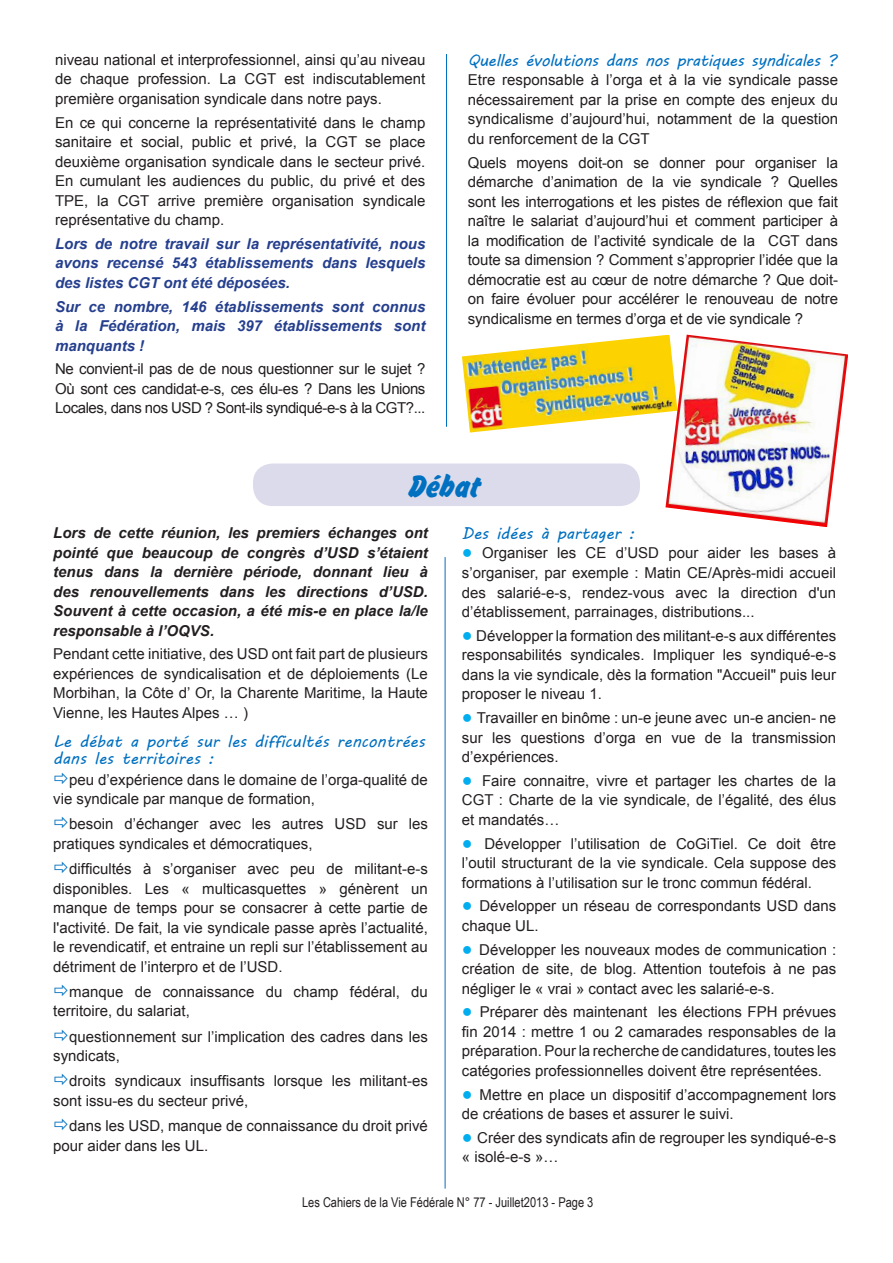
<style>
.page{position:relative;width:893px;height:1263px;background:#fff}
.page>*{position:absolute;margin:0;border:0;box-sizing:border-box;transform-origin:0 0}
.titre_gros{font:33px "Brush Hand New";color:#0070c0}
.soustitre{font:16.5px/16.5px "MV Boli";color:#0070c0}
.soustitre-2{font:16.5px "MV Boli";letter-spacing:-.02em;color:#0070c0}
.txt_interventions{font:15px/19.5px "Arial";color:#231f20;text-align:justify}
.txt_interventions-2{font:italic 700 15px/19.5px "Arial";color:#231f20;text-align:justify}
.txt_interventions-3{font:italic 700 15px/19.5px "Arial";color:#253f8e;text-align:justify}
.t1{font:13.5px "Arial Narrow";color:#231f20}
.s1{font-family:"Trebuchet MS";font-size:18px;color:#00aeef}
</style>
<div class="page">
<hr style="left:446px;top:54px;width:1px;height:373px;background:#0070c0">
<hr style="left:445px;top:557px;width:1px;height:631px;background:#0070c0">
<div style="left:253px;top:463px;width:387px;height:43px;background:#dbdbeb;border-radius:20px"></div>
<img style="left:462px;top:335px;width:203px;height:97px">
<img style="left:665px;top:335px;width:183px;height:192px">
<p class="txt_interventions" style="left:55px;top:50px;width:372px">niveau national et interprofessionnel, ainsi qu’au niveau de chaque profession. La CGT est indiscutablement première organisation syndicale dans notre pays.</p>
<p class="txt_interventions" style="left:55px;top:113px;width:372px">En ce qui concerne la représentativité dans le champ sanitaire et social, public et privé, la CGT se place deuxième organisation syndicale dans le secteur privé.<br>En cumulant les audiences du public, du privé et des TPE, la CGT arrive première organisation syndicale représentative du champ.</p>
<p class="txt_interventions-3" style="left:55px;top:234px;width:372px">Lors de notre travail sur la représentativité, nous avons recensé 543 établissements dans lesquels des listes CGT ont été déposées.</p>
<p class="txt_interventions-3" style="left:55px;top:297px;width:372px">Sur ce nombre, 146 établissements sont connus à la Fédération, mais 397 établissements sont manquants !</p>
<p class="txt_interventions" style="left:55px;top:359px;width:372px">Ne convient-il pas de de nous questionner sur le sujet ?<br>Où sont ces candidat-e-s, ces élu-es ? Dans les Unions Locales, dans nos USD ? Sont-ils syndiqué-e-s à la CGT?...</p>
<p class="soustitre-2" style="left:468px;top:49px;width:370px">Quelles évolutions dans nos pratiques syndicales ?</p>
<p class="txt_interventions" style="left:468px;top:70px;width:372px">Etre responsable à l’orga et à la vie syndicale passe nécessairement par la prise en compte des enjeux du syndicalisme d’aujourd’hui, notamment de la question du renforcement de la CGT</p>
<p class="txt_interventions" style="left:468px;top:152px;width:372px">Quels moyens doit-on se donner pour organiser la démarche d’animation de la vie syndicale ? Quelles sont les interrogations et les pistes de réflexion que fait naître le salariat d’aujourd’hui et comment participer à la modification de l’activité syndicale de la CGT dans toute sa dimension ? Comment s’approprier l’idée que la démocratie est au cœur de notre démarche ? Que doit&shy;on faire évoluer pour accélérer le renouveau de notre syndicalisme en termes d’orga et de vie syndicale ?</p>
<p class="titre_gros" style="left:409px;top:466px;width:73px">Débat</p>
<p class="txt_interventions-2" style="left:53px;top:523px;width:376px">Lors de cette réunion, les premiers échanges ont pointé que beaucoup de congrès d’USD s’étaient tenus dans la dernière période, donnant lieu à des renouvellements dans les directions d’USD.<br>Souvent à cette occasion, a été mis-e en place la/le responsable à l’OQVS.</p>
<p class="txt_interventions" style="left:53px;top:644px;width:376px">Pendant cette initiative, des USD ont fait part de plusieurs expériences de syndicalisation et de déploiements (Le Morbihan, la Côte d’ Or, la Charente Maritime, la Haute Vienne, les Hautes Alpes … )</p>
<p class="soustitre" style="left:53px;top:733px;width:373px">Le débat a porté sur les difficultés rencontrées dans les territoires :</p>
<p class="txt_interventions" style="left:53px;top:769px;width:376px;text-indent:16px">peu d’expérience dans le domaine de l’orga-qualité de vie syndicale par manque de formation,</p>
<p class="txt_interventions" style="left:53px;top:814px;width:376px;text-indent:16px">besoin d’échanger avec les autres USD sur les pratiques syndicales et démocratiques,</p>
<p class="txt_interventions" style="left:53px;top:859px;width:376px;text-indent:16px">difficultés à s’organiser avec peu de militant-e-s disponibles. Les « multicasquettes » génèrent un manque de temps pour se consacrer à cette partie de l'activité. De fait, la vie syndicale passe après l’actualité, le revendicatif, et entraine un repli sur l’établissement au détriment de l’interpro et de l’USD.</p>
<p class="txt_interventions" style="left:53px;top:982px;width:376px;text-indent:16px">manque de connaissance du champ fédéral, du territoire, du salariat,</p>
<p class="txt_interventions" style="left:53px;top:1026px;width:376px;text-indent:16px">questionnement sur l’implication des cadres dans les syndicats,</p>
<p class="txt_interventions" style="left:53px;top:1071px;width:376px;text-indent:16px">droits syndicaux insuffisants lorsque les militant-es sont issu-es du secteur privé,</p>
<p class="txt_interventions" style="left:53px;top:1116px;width:376px;text-indent:16px">dans les USD, manque de connaissance du droit privé pour aider dans les UL.</p>
<p class="soustitre" style="left:462px;top:525px;width:175px">Des idées à partager :</p>
<p class="txt_interventions" style="left:462px;top:543px;width:376px"><span class="s1">●</span> Organiser les CE d’USD pour aider les bases à s’organiser, par exemple : Matin CE/Après-midi accueil des salarié-e-s, rendez-vous avec la direction d'un d’établissement, parrainages, distributions...</p>
<p class="txt_interventions" style="left:462px;top:626px;width:376px"><span class="s1">●</span> Développer la formation des militant-e-s aux différentes responsabilités syndicales. Impliquer les syndiqué-e-s dans la vie syndicale, dès la formation "Accueil" puis leur proposer le niveau 1.</p>
<p class="txt_interventions" style="left:462px;top:708px;width:376px"><span class="s1">●</span> Travailler en binôme : un-e jeune avec un-e ancien- ne sur les questions d’orga en vue de la transmission d’expériences.</p>
<p class="txt_interventions" style="left:462px;top:771px;width:376px"><span class="s1">●</span> Faire connaitre, vivre et partager les chartes de la CGT : Charte de la vie syndicale, de l’égalité, des élus et mandatés…</p>
<p class="txt_interventions" style="left:462px;top:833px;width:376px"><span class="s1">●</span> Développer l’utilisation de CoGiTiel. Ce doit être l’outil structurant de la vie syndicale. Cela suppose des formations à l’utilisation sur le tronc commun fédéral.</p>
<p class="txt_interventions" style="left:462px;top:896px;width:376px"><span class="s1">●</span> Développer un réseau de correspondants USD dans chaque UL.</p>
<p class="txt_interventions" style="left:462px;top:939px;width:376px"><span class="s1">●</span> Développer les nouveaux modes de communication : création de site, de blog. Attention toutefois à ne pas négliger le « vrai » contact avec les salarié-e-s.</p>
<p class="txt_interventions" style="left:462px;top:1002px;width:376px"><span class="s1">●</span> Préparer dès maintenant les élections FPH prévues fin 2014 : mettre 1 ou 2 camarades responsables de la préparation. Pour la recherche de candidatures, toutes les catégories professionnelles doivent être représentées.</p>
<p class="txt_interventions" style="left:462px;top:1084px;width:376px"><span class="s1">●</span> Mettre en place un dispositif d’accompagnement lors de créations de bases et assurer le suivi.</p>
<p class="txt_interventions" style="left:462px;top:1128px;width:376px"><span class="s1">●</span> Créer des syndicats afin de regrouper les syndiqué-e-s « isolé-e-s »…</p>
<p class="t1" style="left:302px;top:1193px;width:293px">Les Cahiers de la Vie Fédérale N° 77 - Juillet2013 - Page 3</p>
</div>
